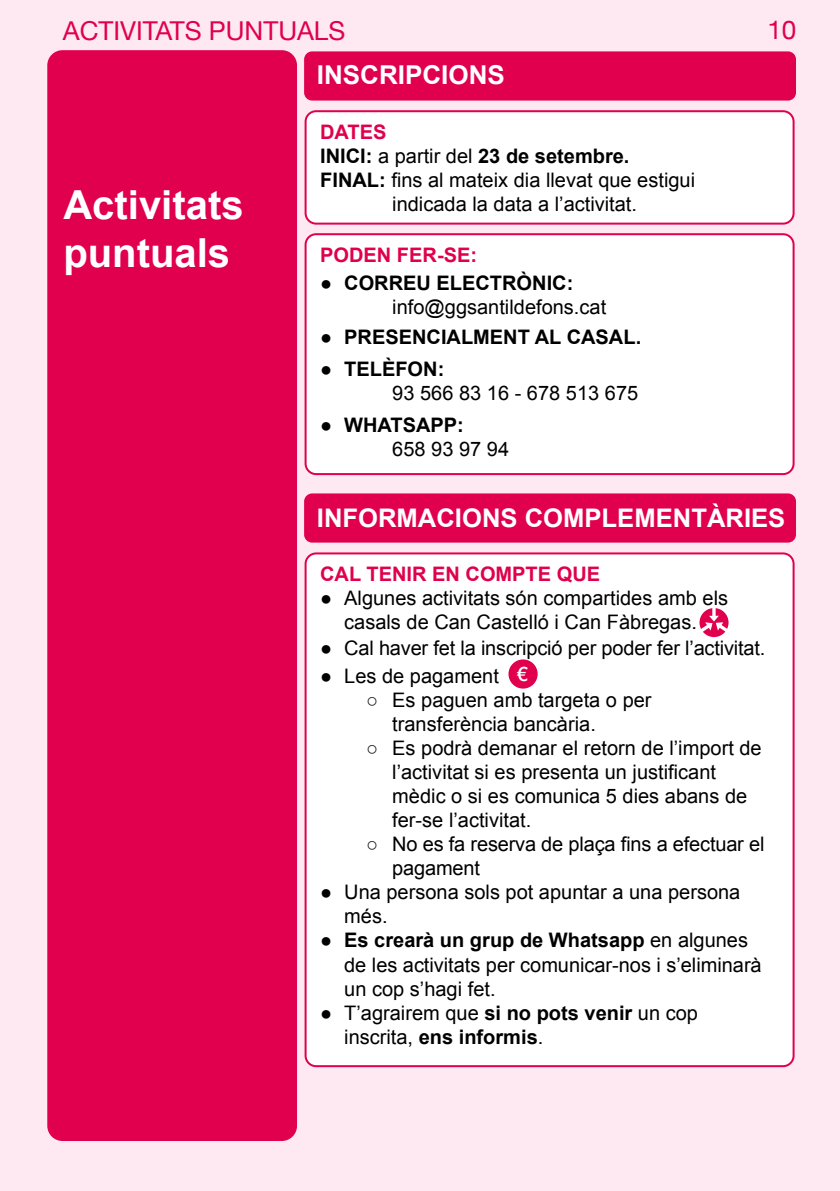
<style>
.page{position:relative;width:840px;height:1191px;background:#fff}
.page>*{position:absolute;margin:0;border:0;box-sizing:border-box;transform-origin:0 0}
.t1{font:700 40px/48px "Arial";color:#fff}
.t2{font:26px "Helvetica Neue";color:#e0004d}
.t3{font:700 26px "Arial";color:#fff}
.t4{font:700 25.6px "Arial";color:#fff}
.t5{font:20px/24px "Arial";color:#000}
.t6{font:700 20px "Arial";color:#000}
.t7{font:700 20px "Arial";color:#e0004d}
.t8{font:500 20px "Helvetica Neue";color:#fff}
.s1{font-weight:400}
.s2{font-weight:700}
</style>
<div class="page">
<div style="left:0;top:0;width:839px;height:1191px;background:#fee8f2"></div>
<div style="left:305px;top:52px;width:489px;height:48px;background:#e0004d;border-radius:7px"></div>
<div style="left:304px;top:51px;width:491px;height:50px;border:2px solid #e0004d;border-radius:7px"></div>
<div style="left:48px;top:51px;width:248px;height:1089px;background:#e0004d;border-radius:14px"></div>
<div style="left:47px;top:50px;width:250px;height:1091px;border:2px solid #e0004d;border-radius:14px"></div>
<div style="left:305px;top:494px;width:489px;height:47px;background:#e0004d;border-radius:7px"></div>
<div style="left:304px;top:493px;width:491px;height:49px;border:2px solid #e0004d;border-radius:7px"></div>
<div style="left:305px;top:111px;width:488px;height:113px;background:#fff;border-radius:10px"></div>
<div style="left:304px;top:110px;width:490px;height:115px;border:2px solid #e0004d;border-radius:10px"></div>
<div style="left:305px;top:234px;width:488px;height:240px;background:#fff;border-radius:10px"></div>
<div style="left:304px;top:233px;width:490px;height:242px;border:2px solid #e0004d;border-radius:10px"></div>
<div style="left:305px;top:553px;width:488px;height:513px;background:#fff;border-radius:10px"></div>
<div style="left:304px;top:552px;width:490px;height:515px;border:2px solid #e0004d;border-radius:10px"></div>
<div style="left:508px;top:659px;width:29px;height:29px;background:#e0004d;border-radius:50%"></div>
<div style="left:699px;top:608px;width:29px;height:29px;background:#e0004d;border-radius:50%"></div>
<svg style="left:699px;top:608px;width:29px;height:25px"></svg>
<h2 class="t2" style="left:63px;top:12px;width:284px">ACTIVITATS PUNTUALS</h2>
<h2 class="t2" style="left:766px;top:11px;width:30px">10</h2>
<h1 class="t1" style="left:63px;top:182px;width:182px">Activitats puntuals</h1>
<h2 class="t3" style="left:317px;top:57px;width:189px">INSCRIPCIONS</h2>
<p class="t7" style="left:320px;top:119px;width:68px">DATES</p>
<p class="t6" style="left:320px;top:143px;width:310px">INICI: <span class="s1">a partir del</span> 23 de setembre.</p>
<p class="t5" style="left:320px;top:168px;width:376px"><span class="s2">FINAL:</span> fins al mateix dia llevat que estigui</p>
<p class="t5" style="left:392px;top:192px;width:246px">indicada la data a l’activitat.</p>
<p class="t7" style="left:320px;top:242px;width:158px">PODEN FER-SE:</p>
<p class="t5" style="left:392px;top:271px;width:215px;text-indent:-72px">● <span class="s2">CORREU ELECTRÒNIC: </span>info@ggsantildefons.cat</p>
<p class="t6" style="left:320px;top:324px;width:322px"><span class="s1">●</span> PRESENCIALMENT AL CASAL.</p>
<p class="t5" style="left:392px;top:357px;width:247px;text-indent:-72px">● <span class="s2">TELÈFON:<br></span>93 566 83 16 - 678 513 675</p>
<p class="t5" style="left:392px;top:413px;width:118px;text-indent:-72px">● <span class="s2">WHATSAPP:<br></span>658 93 97 94</p>
<p class="t4" style="left:317px;top:501px;width:469px">INFORMACIONS COMPLEMENTÀRIES</p>
<p class="t7" style="left:320px;top:561px;width:281px">CAL TENIR EN COMPTE QUE</p>
<p class="t5" style="left:320px;top:586px;width:409px;text-align:center">● Algunes activitats són compartides amb els casals de Can Castelló i Can Fàbregas.</p>
<p class="t5" style="left:320px;top:636px;width:446px">● Cal haver fet la inscripció per poder fer l’activitat.</p>
<p class="t5" style="left:320px;top:664px;width:180px">● Les de pagament</p>
<p class="t5" style="left:392px;top:688px;width:261px;text-indent:-26px">○ Es paguen amb targeta o per transferència bancària.</p>
<p class="t5" style="left:392px;top:736px;width:371px;text-indent:-26px">○ Es podrà demanar el retorn de l’import de l’activitat si es presenta un justificant mèdic o si es comunica 5 dies abans de fer-se l’activitat.</p>
<p class="t5" style="left:392px;top:832px;width:373px;text-indent:-26px">○ No es fa reserva de plaça fins a efectuar el pagament</p>
<p class="t5" style="left:344px;top:880px;width:397px;text-indent:-24px">● Una persona sols pot apuntar a una persona més.</p>
<p class="t5" style="left:344px;top:928px;width:419px;text-indent:-24px">● <span class="s2">Es crearà un grup de Whatsapp</span> en algunes de les activitats per comunicar-nos i s’eliminarà un cop s’hagi fet.</p>
<p class="t5" style="left:344px;top:1000px;width:355px;text-indent:-24px">● T’agrairem que <span class="s2">si no pots venir</span> un cop inscrita, <span class="s2">ens informis</span>.</p>
<p class="t8" style="left:516px;top:658px;width:13px">€</p>
</div>
